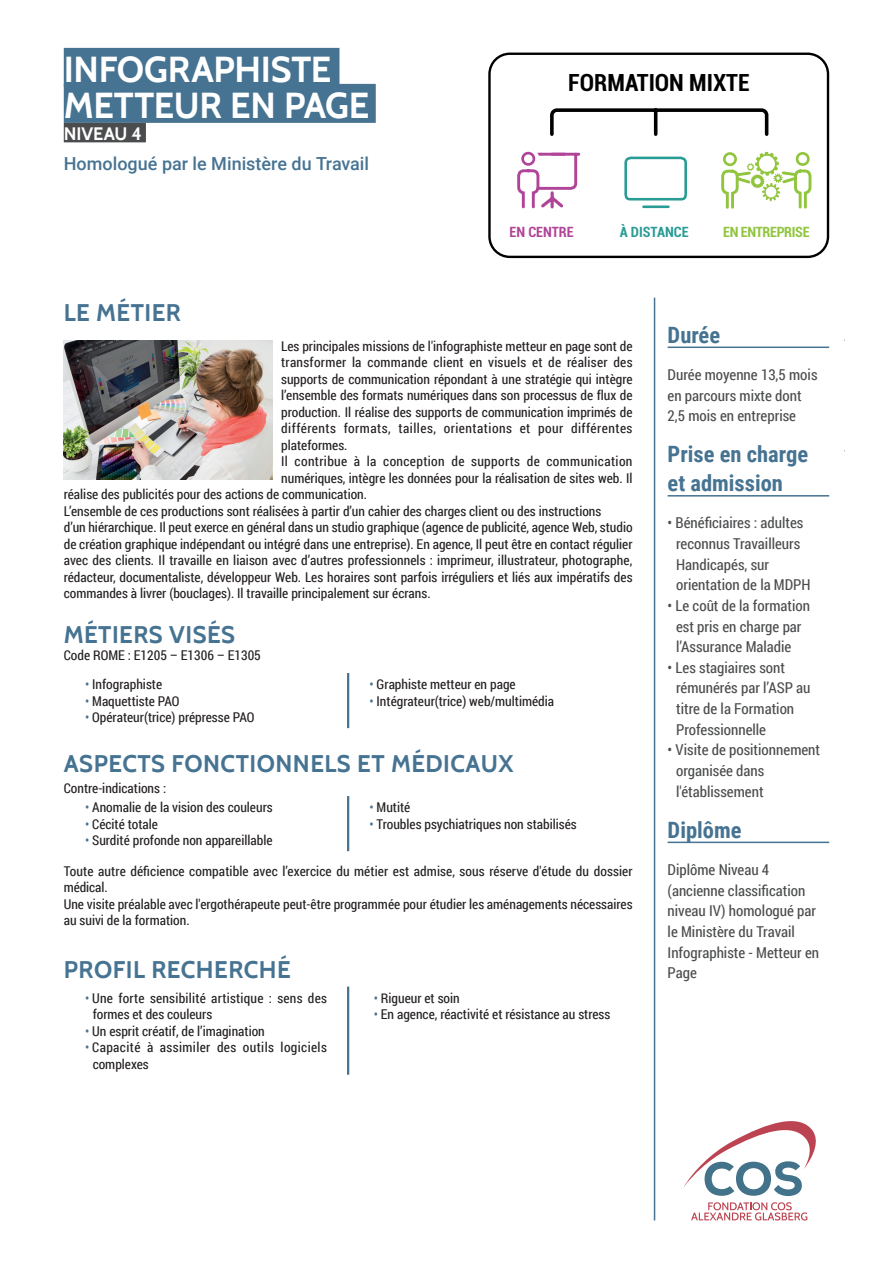
<style>
.page{position:relative;width:893px;height:1263px;background:#fff}
.page>*{position:absolute;margin:0;border:0;box-sizing:border-box;transform-origin:0 0}
.t1{font:700 36px/36px "Cabin";letter-spacing:-.01em;color:#fff}
.t2{font:700 24px "Cabin";letter-spacing:.02em;color:#467392}
.t3{font:700 condensed 23.85px "Roboto";color:#000001}
.t4{font:700 22.5px/28.8px "Roboto Condensed";color:#467392}
.t5{font:500 18px "Roboto";color:#467392}
.t6{font:700 18px "Cabin";letter-spacing:-.005em;color:#fff}
.t7{font:15px/20.7px "Roboto Condensed";color:#4b4c4d}
.t8{font:700 condensed 14.4px "Roboto";letter-spacing:-.025em;color:#90c53d}
.t9{font:700 condensed 14.4px "Roboto";color:#289c95}
.t10{font:700 condensed 14.4px "Roboto";color:#b04498}
.t11{font:13.5px/16.5px "Roboto Condensed";color:#231f20}
.t12{font:13.5px/16.5px "Roboto Condensed";letter-spacing:.025em;color:#231f20}
.t13{font:13.5px "Roboto Condensed";letter-spacing:.035em;color:#231f20}
.t14{font:13.5px "Roboto Condensed";letter-spacing:.02em;color:#231f20}
.s1{color:#467392}
</style>
<div class="page">
<div style="left:64px;top:48px;width:275px;height:39px;background:#467392"></div>
<div style="left:64px;top:84px;width:312px;height:39px;background:#467392"></div>
<div style="left:64px;top:123px;width:82px;height:19px;background:#4b4c4d"></div>
<hr style="left:654px;top:298px;width:1px;height:922px;background:#467392">
<hr style="left:668px;top:347px;width:161px;height:1px;background:#467392">
<hr style="left:668px;top:495px;width:161px;height:2px;background:#467392">
<hr style="left:668px;top:842px;width:161px;height:1px;background:#467392">
<svg style="left:691px;top:1202px;width:116px;height:18px"></svg>
<svg style="left:683px;top:1121px;width:133px;height:75px"></svg>
<hr style="left:347px;top:673px;width:2px;height:55px;background:#467392">
<hr style="left:347px;top:986px;width:2px;height:89px;background:#467392">
<hr style="left:347px;top:796px;width:2px;height:55px;background:#467392">
<img style="left:64px;top:340px;width:209px;height:139px">
<div style="left:488px;top:53px;width:341px;height:205px;border:2px solid #000001;border-radius:20px"></div>
<svg style="left:517px;top:151px;width:64px;height:58px"></svg>
<svg style="left:624px;top:156px;width:64px;height:45px"></svg>
<hr style="left:643px;top:205px;width:25px;height:3px;background:#289c95">
<svg style="left:550px;top:108px;width:219px;height:28px"></svg>
<svg style="left:721px;top:152px;width:91px;height:57px"></svg>
<h1 class="t1" style="left:64px;top:52px;width:307px">INFOGRAPHISTE<br>METTEUR EN PAGE</h1>
<h3 class="t6" style="left:64px;top:123px;width:80px">NIVEAU 4</h3>
<h3 class="t5" style="left:64px;top:151px;width:307px">Homologué par le Ministère du Travail</h3>
<h2 class="t2" style="left:64px;top:298px;width:119px">LE MÉTIER</h2>
<h3 class="t3" style="left:568px;top:65px;width:183px">FORMATION MIXTE</h3>
<p class="t10" style="left:509px;top:222px;width:66px">EN CENTRE</p>
<p class="t9" style="left:620px;top:222px;width:71px">À DISTANCE</p>
<p class="t8" style="left:723px;top:222px;width:88px">EN ENTREPRISE</p>
<p class="t11" style="left:281px;top:337px;width:353px">Les principales missions de l'infographiste metteur en page sont de</p>
<p class="t14" style="left:281px;top:353px;width:353px">transformer la commande client en visuels et de réaliser des</p>
<p class="t11" style="left:281px;top:370px;width:353px">supports de communication répondant à une stratégie qui intègre</p>
<p class="t11" style="left:281px;top:387px;width:353px">l’ensemble des formats numériques dans son processus de flux de</p>
<p class="t11" style="left:281px;top:403px;width:353px">production. Il réalise des supports de communication imprimés de</p>
<p class="t13" style="left:281px;top:419px;width:353px">différents formats, tailles, orientations et pour différentes</p>
<p class="t11" style="left:281px;top:436px;width:68px">plateformes.</p>
<p class="t12" style="left:281px;top:453px;width:353px">Il contribue à la conception de supports de communication</p>
<p class="t11" style="left:281px;top:469px;width:353px">numériques, intègre les données pour la réalisation de sites web. Il</p>
<p class="t11" style="left:64px;top:486px;width:305px">réalise des publicités pour des actions de communication.</p>
<p class="t11" style="left:64px;top:502px;width:539px">L’ensemble de ces productions sont réalisées à partir d’un cahier des charges client ou des instructions</p>
<p class="t11" style="left:64px;top:519px;width:570px">d’un hiérarchique. Il peut exerce en général dans un studio graphique (agence de publicité, agence Web, studio</p>
<p class="t11" style="left:64px;top:535px;width:570px">de création graphique indépendant ou intégré dans une entreprise). En agence, Il peut être en contact régulier</p>
<p class="t11" style="left:64px;top:552px;width:570px">avec des clients. Il travaille en liaison avec d’autres professionnels : imprimeur, illustrateur, photographe,</p>
<p class="t11" style="left:64px;top:568px;width:570px">rédacteur, documentaliste, développeur Web. Les horaires sont parfois irréguliers et liés aux impératifs des</p>
<p class="t11" style="left:64px;top:585px;width:368px">commandes à livrer (bouclages). Il travaille principalement sur écrans.</p>
<h2 class="t2" style="left:64px;top:620px;width:173px">MÉTIERS VISÉS</h2>
<p class="t11" style="left:64px;top:646px;width:199px">Code ROME : E1205 – E1306 – E1305</p>
<p class="t11" style="left:85px;top:676px;width:79px"><span class="s1">•</span> Infographiste</p>
<p class="t11" style="left:85px;top:692px;width:96px"><span class="s1">•</span> Maquettiste PAO</p>
<p class="t11" style="left:85px;top:709px;width:171px"><span class="s1">•</span> Opérateur(trice) prépresse PAO</p>
<p class="t11" style="left:369px;top:676px;width:148px"><span class="s1">•</span> Graphiste metteur en page</p>
<p class="t11" style="left:369px;top:692px;width:186px"><span class="s1">•</span> Intégrateur(trice) web/multimédia</p>
<h2 class="t2" style="left:64px;top:749px;width:451px">ASPECTS FONCTIONNELS ET MÉDICAUX</h2>
<p class="t11" style="left:64px;top:780px;width:104px">Contre-indications :</p>
<p class="t11" style="left:85px;top:799px;width:189px"><span class="s1">•</span> Anomalie de la vision des couleurs</p>
<p class="t11" style="left:85px;top:815px;width:74px"><span class="s1">•</span> Cécité totale</p>
<p class="t11" style="left:85px;top:832px;width:189px"><span class="s1">•</span> Surdité profonde non appareillable</p>
<p class="t11" style="left:369px;top:799px;width:42px"><span class="s1">•</span> Mutité</p>
<p class="t11" style="left:369px;top:815px;width:209px"><span class="s1">•</span> Troubles psychiatriques non stabilisés</p>
<p class="t11" style="left:64px;top:862px;width:570px">Toute autre déficience compatible avec l’exercice du métier est admise, sous réserve d'étude du dossier médical.<br>Une visite préalable avec l'ergothérapeute peut-être programmée pour étudier les aménagements nécessaires au suivi de la formation.</p>
<h2 class="t2" style="left:64px;top:955px;width:229px">PROFIL RECHERCHÉ</h2>
<p class="t11" style="left:93px;top:989px;width:236px;text-indent:-8px"><span class="s1">•</span> Une forte sensibilité artistique : sens des formes et des couleurs</p>
<p class="t11" style="left:85px;top:1022px;width:181px"><span class="s1">•</span> Un esprit créatif, de l’imagination</p>
<p class="t12" style="left:93px;top:1039px;width:236px;text-indent:-8px"><span class="s1">•</span> Capacité à assimiler des outils logiciels complexes</p>
<p class="t11" style="left:374px;top:989px;width:88px"><span class="s1">•</span> Rigueur et soin</p>
<p class="t11" style="left:374px;top:1006px;width:238px"><span class="s1">•</span> En agence, réactivité et résistance au stress</p>
<h3 class="t4" style="left:668px;top:320px;width:54px">Durée</h3>
<p class="t7" style="left:668px;top:364px;width:151px">Durée moyenne 13,5 mois en parcours mixte dont<br>2,5 mois en entreprise</p>
<h3 class="t4" style="left:668px;top:439px;width:142px">Prise en charge et admission</h3>
<p class="t7" style="left:676px;top:512px;width:136px;text-indent:-8px">• Bénéficiaires : adultes reconnus Travailleurs<br>Handicapés, sur orientation de la MDPH</p>
<p class="t7" style="left:676px;top:595px;width:135px;text-indent:-8px">• Le coût de la formation est pris en charge par l’Assurance Maladie</p>
<p class="t7" style="left:676px;top:657px;width:136px;text-indent:-8px">• Les stagiaires sont rémunérés par l’ASP au titre de la Formation<br>Professionnelle</p>
<p class="t7" style="left:676px;top:739px;width:146px;text-indent:-8px">• Visite de positionnement organisée dans l'établissement</p>
<h3 class="t4" style="left:668px;top:815px;width:75px">Diplôme</h3>
<p class="t7" style="left:668px;top:859px;width:153px">Diplôme Niveau 4 (ancienne classification niveau IV) homologué par le Ministère du Travail<br>Infographiste - Metteur en<br>Page</p>
</div>
